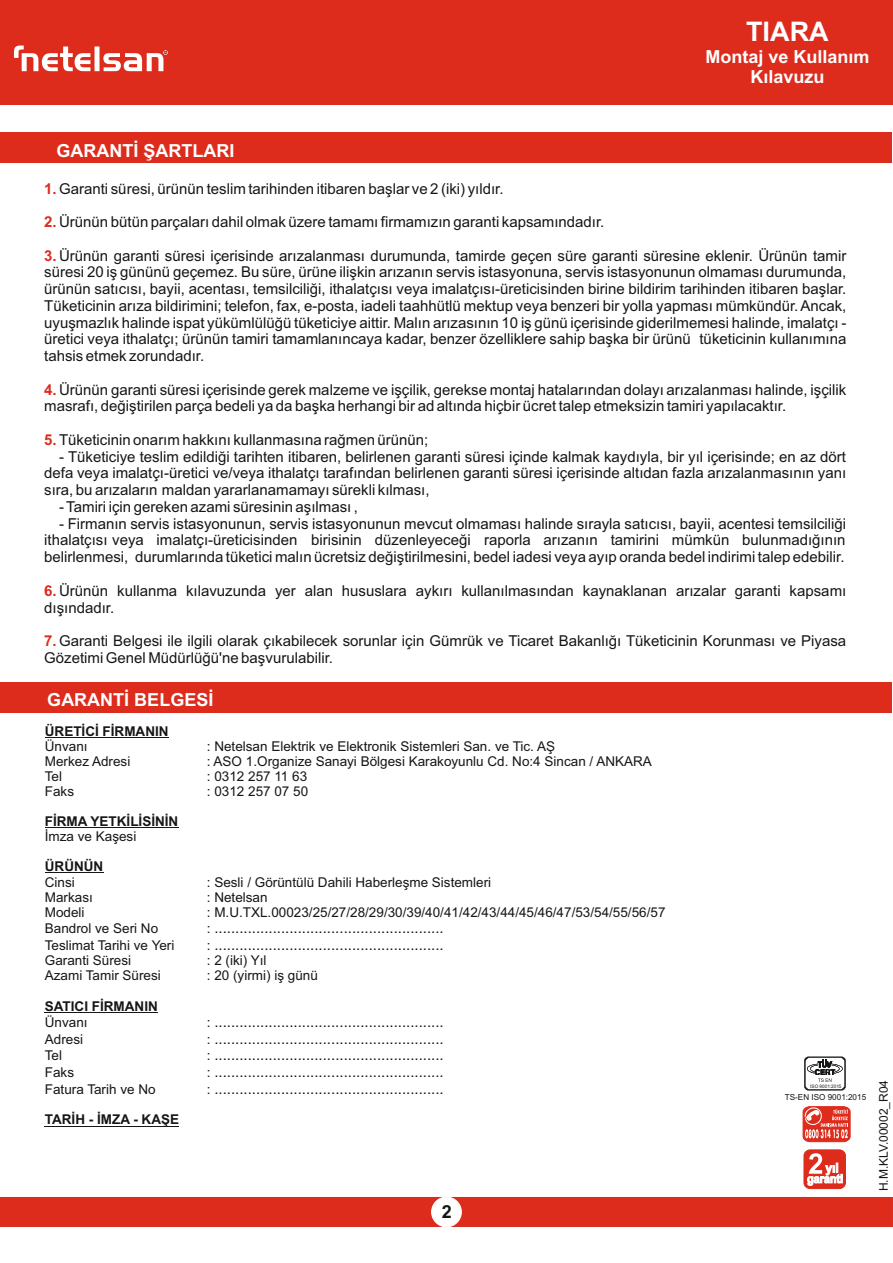
<style>
.page{position:relative;width:893px;height:1263px;background:#fff}
.page>*{position:absolute;margin:0;border:0;box-sizing:border-box;transform-origin:0 0}
.t1{font:700 27px "Arial";color:#fff}
.t2{font:700 18px/20.1px "Arial";color:#fff;text-align:center}
.t3{font:700 18px "Arial";color:#151616}
.t4{font:15px/16.8px "Arial";color:#151616;text-align:justify}
.t5{font:13.5px "Arial";color:#151616}
.t6{font:700 13.5px "Arial";color:#151616}
.t7{font:12px "Arial";color:#151616}
.t8{font:8.25px "Arial";color:#151616}
.t9{font:4.8px "Arial";color:#151616}
.s1{font-weight:700;color:#dd2b1c}
.s2{font-size:13.5px}
</style>
<div class="page">
<hr style="left:45px;top:737px;width:124px;height:1px;background:#151616">
<hr style="left:45px;top:827px;width:133px;height:1px;background:#151616">
<hr style="left:45px;top:873px;width:58px;height:1px;background:#151616">
<hr style="left:45px;top:1012px;width:113px;height:1px;background:#151616">
<hr style="left:45px;top:1126px;width:134px;height:1px;background:#151616">
<div style="left:0;top:683px;width:892px;height:30px;background:#dd2b1c"></div>
<div style="left:0;top:133px;width:892px;height:30px;background:#dd2b1c"></div>
<div style="left:0;top:0;width:892px;height:104px;background:#dd2b1c"></div>
<svg style="left:14px;top:46px;width:154px;height:25px"></svg>
<div style="left:0;top:1197px;width:893px;height:30px;background:#dd2b1c"></div>
<div style="left:431px;top:1197px;width:31px;height:30px;background:#fff;border:1px solid #fff;border-radius:50%"></div>
<div style="left:804px;top:1150px;width:42px;height:39px;background:#dd2b1c;border:1px solid #dd2b1c;border-radius:6px"></div>
<svg style="left:807px;top:1153px;width:36px;height:33px"></svg>
<svg style="left:803px;top:1106px;width:47px;height:36px;background:#e56156"></svg>
<svg style="left:804px;top:1057px;width:42px;height:33px"></svg>
<h1 class="t1" style="left:746px;top:21px;width:84px">TIARA</h1>
<p class="t2" style="left:705px;top:48px;width:166px">Montaj ve Kullanım<br>Kılavuzu</p>
<p class="t2" style="left:57px;top:143px;width:179px">GARANTİ ŞARTLARI</p>
<p class="t4" style="left:44px;top:181px;width:461px"><span class="s1">1.</span> Garanti süresi, ürünün teslim tarihinden itibaren başlar ve 2 (iki) yıldır.</p>
<p class="t4" style="left:44px;top:215px;width:562px"><span class="s1">2.</span> Ürünün bütün parçaları dahil olmak üzere tamamı firmamızın garanti kapsamındadır.</p>
<p class="t4" style="left:44px;top:248px;width:804px"><span class="s1">3.</span> Ürünün garanti süresi içerisinde arızalanması durumunda, tamirde geçen süre garanti süresine eklenir. Ürünün tamir süresi 20 iş gününü geçemez. Bu süre, ürüne ilişkin arızanın servis istasyonuna, servis istasyonunun olmaması durumunda, ürünün satıcısı, bayii, acentası, temsilciliği, ithalatçısı veya imalatçısı-üreticisinden birine bildirim tarihinden itibaren başlar.<br>Tüketicinin arıza bildirimini; telefon, fax, e-posta, iadeli taahhütlü mektup veya benzeri bir yolla yapması mümkündür. Ancak, uyuşmazlık halinde ispat yükümlülüğü tüketiciye aittir. Malın arızasının 10 iş günü içerisinde giderilmemesi halinde, imalatçı - üretici veya ithalatçı; ürünün tamiri tamamlanıncaya kadar, benzer özelliklere sahip başka bir ürünü tüketicinin kullanımına tahsis etmek zorundadır.</p>
<p class="t4" style="left:44px;top:382px;width:804px"><span class="s1">4.</span> Ürünün garanti süresi içerisinde gerek malzeme ve işçilik, gerekse montaj hatalarından dolayı arızalanması halinde, işçilik masrafı, değiştirilen parça bedeli ya da başka herhangi bir ad altında hiçbir ücret talep etmeksizin tamiri yapılacaktır.</p>
<p class="t4" style="left:44px;top:433px;width:386px"><span class="s1">5.</span> Tüketicinin onarım hakkını kullanmasına rağmen ürünün;</p>
<p class="t4" style="left:44px;top:449px;width:804px;text-indent:15px">- Tüketiciye teslim edildiği tarihten itibaren, belirlenen garanti süresi içinde kalmak kaydıyla, bir yıl içerisinde; en az dört defa veya imalatçı-üretici ve/veya ithalatçı tarafından belirlenen garanti süresi içerisinde altıdan fazla arızalanmasının yanı sıra, bu arızaların maldan yararlanamamayı sürekli kılması,</p>
<p class="t4" style="left:59px;top:500px;width:300px">- Tamiri için gereken azami süresinin aşılması ,</p>
<p class="t4" style="left:44px;top:516px;width:804px;text-indent:15px">- Firmanın servis istasyonunun, servis istasyonunun mevcut olmaması halinde sırayla satıcısı, bayii, acentesi temsilciliği ithalatçısı veya imalatçı-üreticisinden birisinin düzenleyeceği raporla arızanın tamirini mümkün bulunmadığının belirlenmesi, durumlarında tüketici malın ücretsiz değiştirilmesini, bedel iadesi veya ayıp oranda bedel indirimi talep edebilir.</p>
<p class="t4" style="left:44px;top:583px;width:804px"><span class="s1">6.</span> Ürünün kullanma kılavuzunda yer alan hususlara aykırı kullanılmasından kaynaklanan arızalar garanti kapsamı dışındadır.</p>
<p class="t4" style="left:44px;top:634px;width:804px"><span class="s1">7.</span> Garanti Belgesi ile ilgili olarak çıkabilecek sorunlar için Gümrük ve Ticaret Bakanlığı Tüketicinin Korunması ve Piyasa<br>Gözetimi Genel Müdürlüğü'ne başvurulabilir.</p>
<p class="t2" style="left:47px;top:691px;width:168px">GARANTİ BELGESİ</p>
<p class="t6" style="left:45px;top:726px;width:125px">ÜRETİCİ FİRMANIN</p>
<p class="t5" style="left:45px;top:741px;width:44px">Ünvanı</p>
<p class="t5" style="left:207px;top:741px;width:350px">: Netelsan Elektrik ve Elektronik Sistemleri San. ve Tic. AŞ</p>
<p class="t5" style="left:45px;top:756px;width:87px">Merkez Adresi</p>
<p class="t5" style="left:207px;top:756px;width:446px">: ASO 1.Organize Sanayi Bölgesi Karakoyunlu Cd. No:4 Sincan / ANKARA</p>
<p class="t5" style="left:45px;top:771px;width:19px">Tel</p>
<p class="t5" style="left:207px;top:771px;width:102px">: 0312 257 11 63</p>
<p class="t5" style="left:45px;top:786px;width:31px">Faks</p>
<p class="t5" style="left:207px;top:786px;width:103px">: 0312 257 07 50</p>
<p class="t6" style="left:45px;top:816px;width:135px">FİRMA YETKİLİSİNİN</p>
<p class="t5" style="left:45px;top:831px;width:93px">İmza ve Kaşesi</p>
<p class="t6" style="left:45px;top:861px;width:60px">ÜRÜNÜN</p>
<p class="t5" style="left:45px;top:877px;width:31px">Cinsi</p>
<p class="t5" style="left:207px;top:877px;width:286px">: Sesli / Görüntülü Dahili Haberleşme Sistemleri</p>
<p class="t5" style="left:45px;top:892px;width:50px">Markası</p>
<p class="t5" style="left:207px;top:892px;width:62px">: Netelsan</p>
<p class="t5" style="left:45px;top:907px;width:41px">Modeli</p>
<p class="t5" style="left:207px;top:907px;width:460px">: M.U.TXL.00023/25/27/28/29/30/39/40/41/42/43/44/45/46/47/53/54/55/56/57</p>
<p class="t5" style="left:45px;top:923px;width:115px">Bandrol ve Seri No</p>
<p class="t4" style="left:207px;top:921px;width:238px"><span class="s2">:</span> .......................................................</p>
<p class="t5" style="left:45px;top:940px;width:131px">Teslimat Tarihi ve Yeri</p>
<p class="t4" style="left:207px;top:937px;width:238px"><span class="s2">:</span> .......................................................</p>
<p class="t5" style="left:45px;top:955px;width:88px">Garanti Süresi</p>
<p class="t5" style="left:207px;top:955px;width:61px">: 2 (iki) Yıl</p>
<p class="t5" style="left:45px;top:970px;width:118px">Azami Tamir Süresi</p>
<p class="t5" style="left:207px;top:970px;width:113px">: 20 (yirmi) iş günü</p>
<p class="t6" style="left:45px;top:1001px;width:114px">SATICI FİRMANIN</p>
<p class="t5" style="left:45px;top:1017px;width:44px">Ünvanı</p>
<p class="t4" style="left:207px;top:1015px;width:238px"><span class="s2">:</span> .......................................................</p>
<p class="t5" style="left:45px;top:1034px;width:40px">Adresi</p>
<p class="t4" style="left:207px;top:1031px;width:238px"><span class="s2">:</span> .......................................................</p>
<p class="t5" style="left:45px;top:1051px;width:19px">Tel</p>
<p class="t4" style="left:207px;top:1048px;width:238px"><span class="s2">:</span> .......................................................</p>
<p class="t5" style="left:45px;top:1067px;width:31px">Faks</p>
<p class="t4" style="left:207px;top:1065px;width:238px"><span class="s2">:</span> .......................................................</p>
<p class="t5" style="left:45px;top:1084px;width:112px">Fatura Tarih ve No</p>
<p class="t4" style="left:207px;top:1082px;width:238px"><span class="s2">:</span> .......................................................</p>
<p class="t6" style="left:45px;top:1115px;width:136px">TARİH - İMZA - KAŞE</p>
<p class="t3" style="left:442px;top:1205px;width:12px">2</p>
<p class="t9" style="left:810px;top:1084px;width:33px">ISO 9001:2015</p>
<p class="t8" style="left:785px;top:1094px;width:83px">TS-EN ISO 9001:2015</p>
<p class="t7" style="left:879px;top:1191px;width:113px;rotate:-90deg">H.M.KLV.00002_R04</p>
</div>
